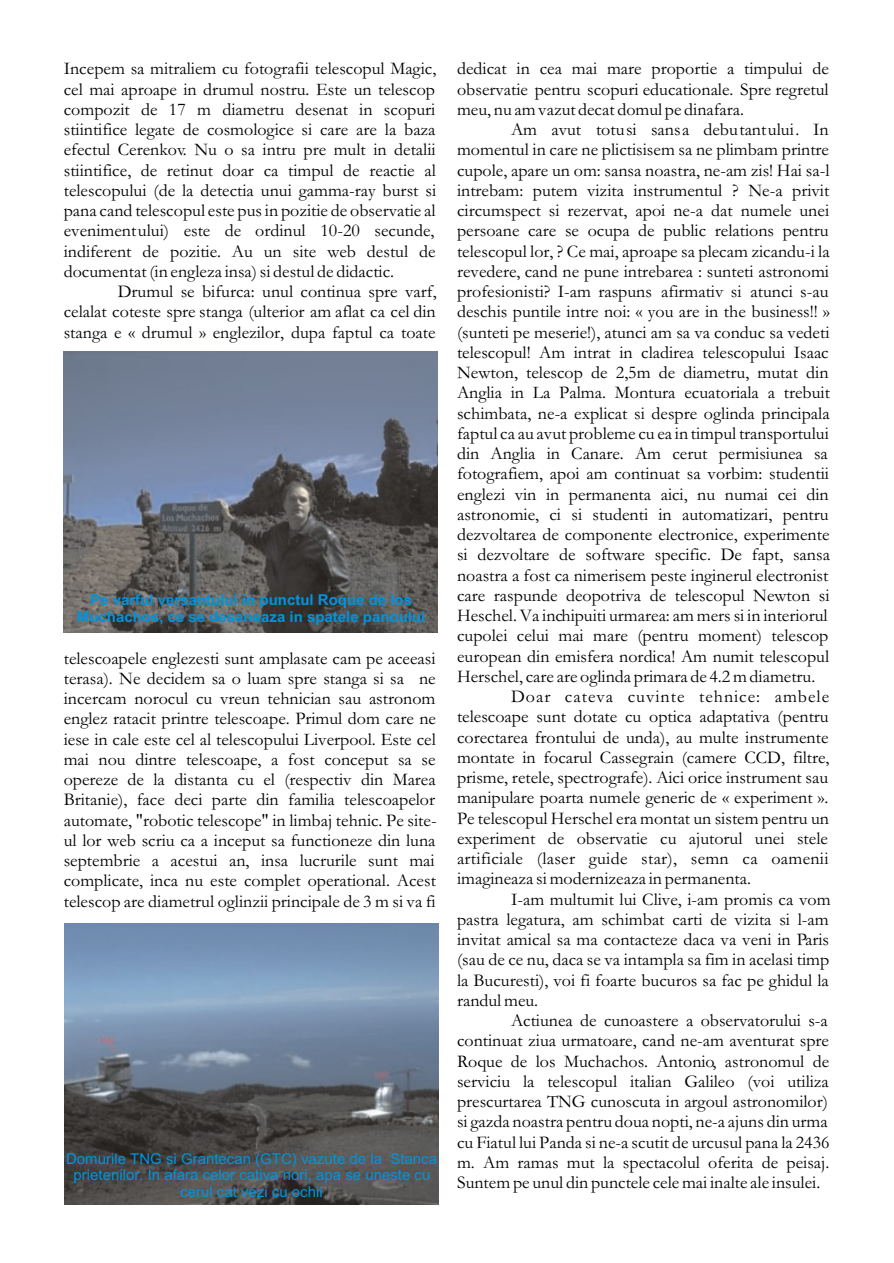
<style>
.page{position:relative;width:894px;height:1263px;background:#fff}
.page>*{position:absolute;margin:0;border:0;box-sizing:border-box;transform-origin:0 0}
.t1{font:18px/20.2px "Garamond";color:#000}
.t2{font:15px/16.8px "Arial";color:#0094de;text-align:center}
.t3{font:700 15px/16.8px "Arial";color:#0094de;text-align:center}
</style>
<div class="page">
<img style="left:63px;top:351px;width:375px;height:281px">
<img style="left:64px;top:924px;width:375px;height:280px">
<p class="t1" style="left:64px;top:61px;width:767px">Incepem sa mitraliem cu fotografii telescopul Magic, dedicat in cea mai mare proportie a timpului de cel mai aproape in drumul nostru. Este un telescop observatie pentru scopuri educationale. Spre regretul compozit de 17 m diametru desenat in scopuri meu, nu am vazut decat domul pe dinafara.<br>stiintifice legate de cosmologice si care are la baza</p>
<p class="t1" style="left:64px;top:122px;width:767px;text-align:justify;text-indent:447px">Am avut totusi sansa debutantului. In efectul Cerenkov. Nu o sa intru pre mult in detalii momentul in care ne plictisisem sa ne plimbam printre stiintifice, de retinut doar ca timpul de reactie al cupole, apare un om: sansa noastra, ne-am zis! Hai sa-l telescopului (de la detectia unui gamma-ray burst si intrebam: putem vizita instrumentul ? Ne-a privit pana cand telescopul este pus in pozitie de observatie al circumspect si rezervat, apoi ne-a dat numele unei evenimentului) este de ordinul 10-20 secunde,</p>
<p class="t1" style="left:64px;top:223px;width:767px;text-align:justify;text-indent:393px">persoane care se ocupa de public relations pentru indiferent de pozitie. Au un site web destul de telescopul lor, ? Ce mai, aproape sa plecam zicandu-i la documentat (in engleza insa) si destul de didactic.</p>
<p class="t1" style="left:64px;top:263px;width:768px;text-align:right">revedere, cand ne pune intrebarea : sunteti astronomi<br>Drumul se bifurca: unul continua spre varf, profesionisti? I-am raspuns afirmativ si atunci s-au<br>celalat coteste spre stanga (ulterior am aflat ca cel din deschis puntile intre noi: « you are in the business!! » stanga e « drumul » englezilor, dupa faptul ca toate (sunteti pe meserie!), atunci am sa va conduc sa vedeti telescopul! Am intrat in cladirea telescopului Isaac<br>Newton, telescop de 2,5m de diametru, mutat din<br>Anglia in La Palma. Montura ecuatoriala a trebuit<br>schimbata, ne-a explicat si despre oglinda principala<br>faptul ca au avut probleme cu ea in timpul transportului<br>din Anglia in Canare. Am cerut permisiunea sa<br>fotografiem, apoi am continuat sa vorbim: studentii<br>englezi vin in permanenta aici, nu numai cei din<br>astronomie, ci si studenti in automatizari, pentru<br>dezvoltarea de componente electronice, experimente<br>si dezvoltare de software specific. De fapt, sansa<br>noastra a fost ca nimerisem peste inginerul electronist<br>care raspunde deopotriva de telescopul Newton si<br>Heschel. Va inchipuiti urmarea: am mers si in interiorul<br>cupolei celui mai mare (pentru moment) telescop</p>
<p class="t1" style="left:64px;top:651px;width:767px;line-height:18.3px">telescoapele englezesti sunt amplasate cam pe aceeasi european din emisfera nordica! Am numit telescopul terasa). Ne decidem sa o luam spre stanga si sa ne Herschel, care are oglinda primara de 4.2 m diametru.</p>
<p class="t1" style="left:64px;top:691px;width:373px">incercam norocul cu vreun tehnician sau astronom</p>
<p class="t3" style="left:77px;top:593px;width:350px">Pe varful versantului in punctul Roque de los<br>Muchachos, ce se deseneaza in spatele panoului</p>
<p class="t1" style="left:64px;top:688px;width:767px;line-height:22.2px;text-align:right">Doar cateva cuvinte tehnice: ambele<br>englez ratacit printre telescoape. Primul dom care ne telescoape sunt dotate cu optica adaptativa (pentru</p>
<p class="t1" style="left:64px;top:732px;width:767px;line-height:18.3px">iese in cale este cel al telescopului Liverpool. Este cel corectarea frontului de unda), au multe instrumente mai nou dintre telescoape, a fost conceput sa se montate in focarul Cassegrain (camere CCD, filtre,</p>
<p class="t1" style="left:64px;top:769px;width:766px;line-height:22.2px">opereze de la distanta cu el (respectiv din Marea prisme, retele, spectrografe). Aici orice instrument sau<br>Britanie), face deci parte din familia telescoapelor manipulare poarta numele generic de « experiment ».</p>
<p class="t1" style="left:64px;top:812px;width:767px;line-height:19.8px;text-align:justify">automate, "robotic telescope" in limbaj tehnic. Pe site- Pe telescopul Herschel era montat un sistem pentru un ul lor web scriu ca a inceput sa functioneze din luna experiment de observatie cu ajutorul unei stele septembrie a acestui an, insa lucrurile sunt mai artificiale (laser guide star), semn ca oamenii</p>
<p class="t1" style="left:64px;top:873px;width:689px">complicate, inca nu este complet operational. Acest imagineaza si modernizeaza in permanenta. telescop are diametrul oglinzii principale de 3 m si va fi</p>
<p class="t1" style="left:457px;top:891px;width:375px;text-align:justify;text-indent:54px">I-am multumit lui Clive, i-am promis ca vom pastra legatura, am schimbat carti de vizita si l-am invitat amical sa ma contacteze daca va veni in Paris (sau de ce nu, daca se va intampla sa fim in acelasi timp la Bucuresti), voi fi foarte bucuros sa fac pe ghidul la randul meu.</p>
<p class="t1" style="left:457px;top:1012px;width:374px;text-align:justify;text-indent:54px">Actiunea de cunoastere a observatorului s-a continuat ziua urmatoare, cand ne-am aventurat spre Roque de los Muchachos. Antonio, astronomul de serviciu la telescopul italian Galileo (voi utiliza prescurtarea TNG cunoscuta in argoul astronomilor) si gazda noastra pentru doua nopti, ne-a ajuns din urma cu Fiatul lui Panda si ne-a scutit de urcusul pana la 2436 m. Am ramas mut la spectacolul oferita de peisaj.<br>Suntem pe unul din punctele cele mai inalte ale insulei.</p>
<p class="t2" style="left:66px;top:1151px;width:373px">Domurile TNG si Grantecan (GTC) vazute de la Stanca prietenilor. In afara celor cativa nori, apa se uneste cu cerul cat vezi cu ochii</p>
</div>
